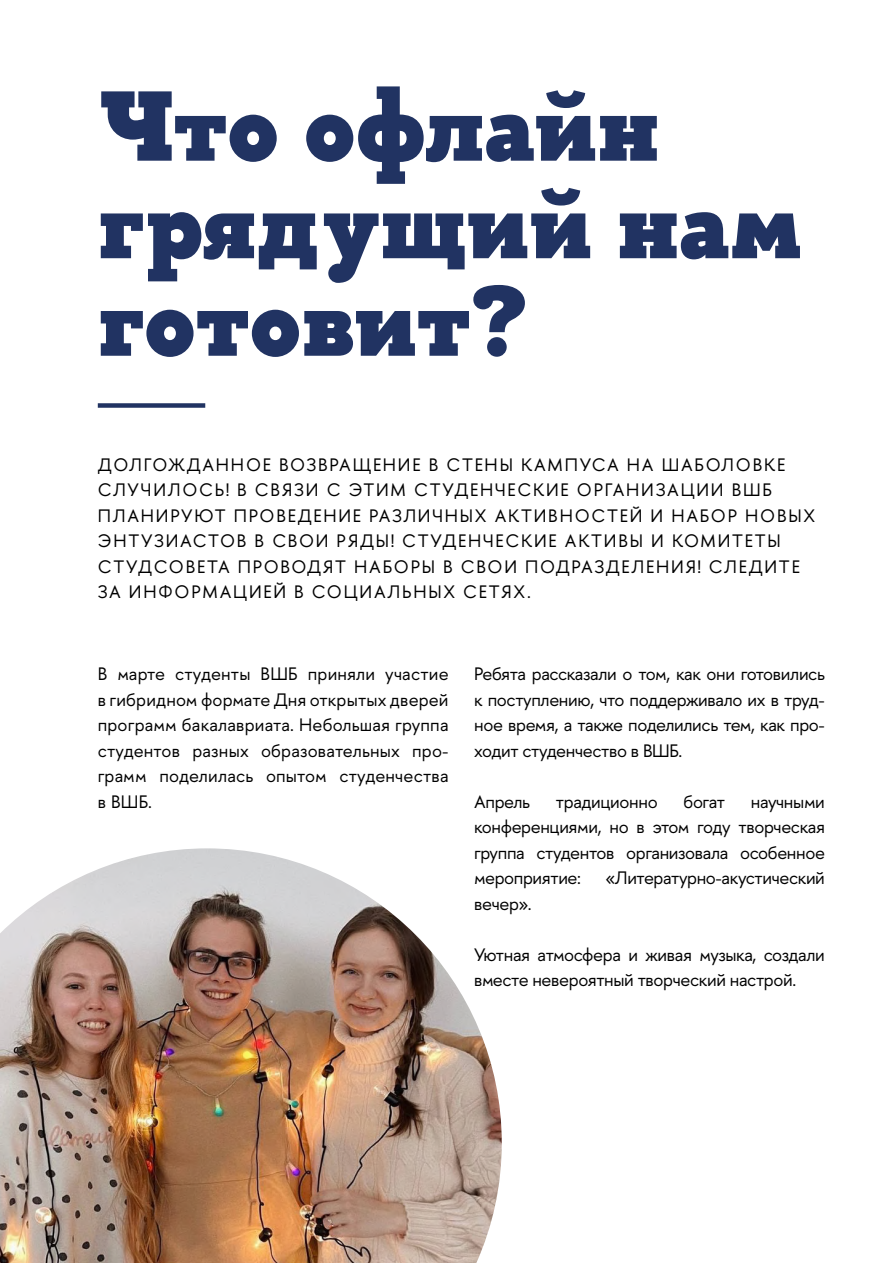
<style>
.page{position:relative;width:893px;height:1263px;background:#fff}
.page>*{position:absolute;margin:0;border:0;box-sizing:border-box;transform-origin:0 0}
.t1{font:900 99px/97.5px "HSE Slab";color:#213362}
.t2{font:18px/25.5px "HSE Sans";letter-spacing:.015em;color:#000;text-align:justify}
.t3{font:18px/25.5px "HSE Sans";letter-spacing:.1em;color:#000}
.t4{font:18px/25.5px "HSE Sans";letter-spacing:-.02em;color:#000}
</style>
<div class="page">
<img style="left:0;top:848px;width:502px;height:415px">
<div style="left:98px;top:403px;width:107px;height:5px;background:#213362"></div>
<h1 class="t1" style="left:98px;top:78px;width:705px">Что офлайн грядущий нам готовит?</h1>
<p class="t3" style="left:98px;top:452px;width:719px">ДОЛГОЖДАННОЕ ВОЗВРАЩЕНИЕ В СТЕНЫ КАМПУСА НА ШАБОЛОВКЕ СЛУЧИЛОСЬ! В СВЯЗИ С ЭТИМ СТУДЕНЧЕСКИЕ ОРГАНИЗАЦИИ ВШБ ПЛАНИРУЮТ ПРОВЕДЕНИЕ РАЗЛИЧНЫХ АКТИВНОСТЕЙ И НАБОР НОВЫХ ЭНТУЗИАСТОВ В СВОИ РЯДЫ! СТУДЕНЧЕСКИЕ АКТИВЫ И КОМИТЕТЫ СТУДСОВЕТА ПРОВОДЯТ НАБОРЫ В СВОИ ПОДРАЗДЕЛЕНИЯ! СЛЕДИТЕ ЗА ИНФОРМАЦИЕЙ В СОЦИАЛЬНЫХ СЕТЯХ.</p>
<p class="t2" style="left:98px;top:661px;width:352px">В марте студенты ВШБ приняли участие в гибридном формате Дня открытых дверей программ бакалавриата. Небольшая группа студентов разных образовательных про&shy;грамм поделилась опытом студенчества в ВШБ.</p>
<p class="t2" style="left:474px;top:661px;width:352px">Ребята рассказали о том, как они готовились к поступлению, что поддерживало их в труд&shy;ное время, а также поделились тем, как про&shy;ходит студенчество в ВШБ.</p>
<p class="t2" style="left:474px;top:789px;width:57px">Апрель</p>
<p class="t4" style="left:556px;top:789px;width:103px">традиционно</p>
<p class="t2" style="left:683px;top:789px;width:43px">богат</p>
<p class="t2" style="left:474px;top:789px;width:352px;text-indent:277px">научными конференциями, но в этом году творческая группа студентов организовала особенное мероприятие:</p>
<p class="t4" style="left:606px;top:865px;width:221px">«Литературно-акустический</p>
<p class="t2" style="left:474px;top:891px;width:59px">вечер».</p>
<p class="t4" style="left:474px;top:942px;width:352px">Уютная атмосфера и живая музыка, создали вместе невероятный творческий настрой.</p>
</div>
